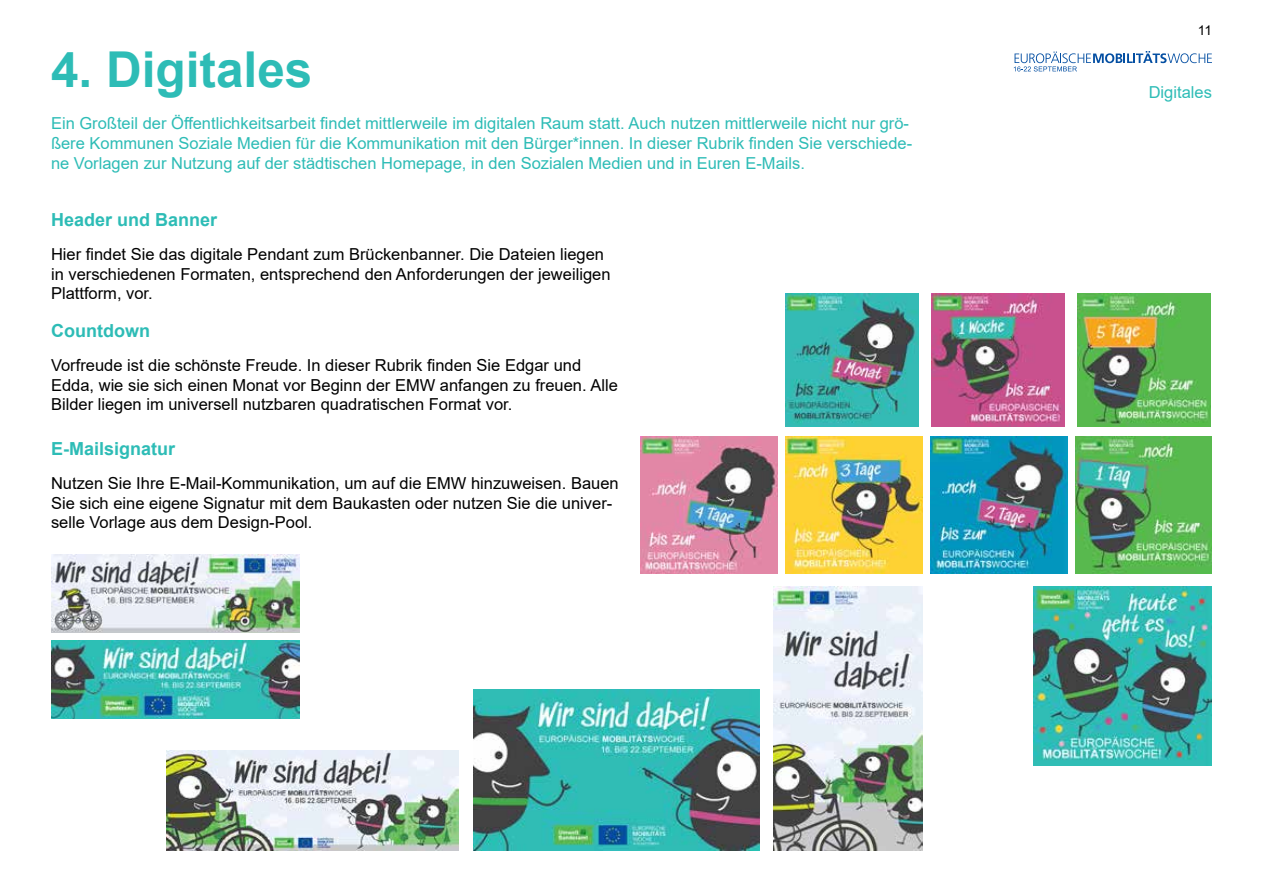
<style>
.page{position:relative;width:1263px;height:893px;background:#fff}
.page>*{position:absolute;margin:0;border:0;box-sizing:border-box;transform-origin:0 0}
.t1{font:700 49.5px "Arial";color:#2dbcb6}
.t2{font:700 18px "Arial";color:#2dbcb6}
.t3{font:16.5px/19.8px "Arial";color:#000}
.t4{font:16.5px/19.8px "Arial";color:#2dbcb6}
.t5{font:13.5px "Arial";color:#000}
</style>
<div class="page">
<svg style="left:1014px;top:51px;width:198px;height:20px"></svg>
<img style="left:785px;top:293px;width:134px;height:134px">
<img style="left:931px;top:293px;width:134px;height:134px">
<img style="left:1077px;top:293px;width:133px;height:134px">
<img style="left:1033px;top:587px;width:179px;height:179px">
<img style="left:640px;top:437px;width:137px;height:136px">
<img style="left:785px;top:437px;width:137px;height:136px">
<img style="left:930px;top:437px;width:137px;height:136px">
<img style="left:1075px;top:437px;width:137px;height:136px">
<img style="left:473px;top:689px;width:286px;height:161px">
<img style="left:774px;top:587px;width:148px;height:263px">
<img style="left:166px;top:751px;width:292px;height:99px">
<img style="left:51px;top:554px;width:249px;height:78px">
<img style="left:51px;top:641px;width:249px;height:78px">
<h1 class="t1" style="left:51px;top:35px;width:263px">4. Digitales</h1>
<p class="t4" style="left:51px;top:113px;width:863px">Ein Großteil der Öffentlichkeitsarbeit findet mittlerweile im digitalen Raum statt. Auch nutzen mittlerweile nicht nur grö&shy;ßere Kommunen Soziale Medien für die Kommunikation mit den Bürger*innen. In dieser Rubrik finden Sie verschiede&shy;ne Vorlagen zur Nutzung auf der städtischen Homepage, in den Sozialen Medien und in Euren E-Mails.</p>
<p class="t2" style="left:51px;top:207px;width:168px">Header und Banner</p>
<p class="t3" style="left:51px;top:244px;width:561px">Hier findet Sie das digitale Pendant zum Brückenbanner. Die Dateien liegen in verschiedenen Formaten, entsprechend den Anforderungen der jeweiligen<br>Plattform, vor.</p>
<p class="t2" style="left:51px;top:318px;width:100px">Countdown</p>
<p class="t3" style="left:51px;top:355px;width:568px">Vorfreude ist die schönste Freude. In dieser Rubrik finden Sie Edgar und<br>Edda, wie sie sich einen Monat vor Beginn der EMW anfangen zu freuen. Alle<br>Bilder liegen im universell nutzbaren quadratischen Format vor.</p>
<p class="t2" style="left:51px;top:436px;width:126px">E-Mailsignatur</p>
<p class="t3" style="left:51px;top:473px;width:569px">Nutzen Sie Ihre E-Mail-Kommunikation, um auf die EMW hinzuweisen. Bauen<br>Sie sich eine eigene Signatur mit dem Baukasten oder nutzen Sie die univer&shy;selle Vorlage aus dem Design-Pool.</p>
<p class="t5" style="left:1198px;top:21px;width:16px">11</p>
<p class="t4" style="left:1149px;top:83px;width:65px">Digitales</p>
</div>
